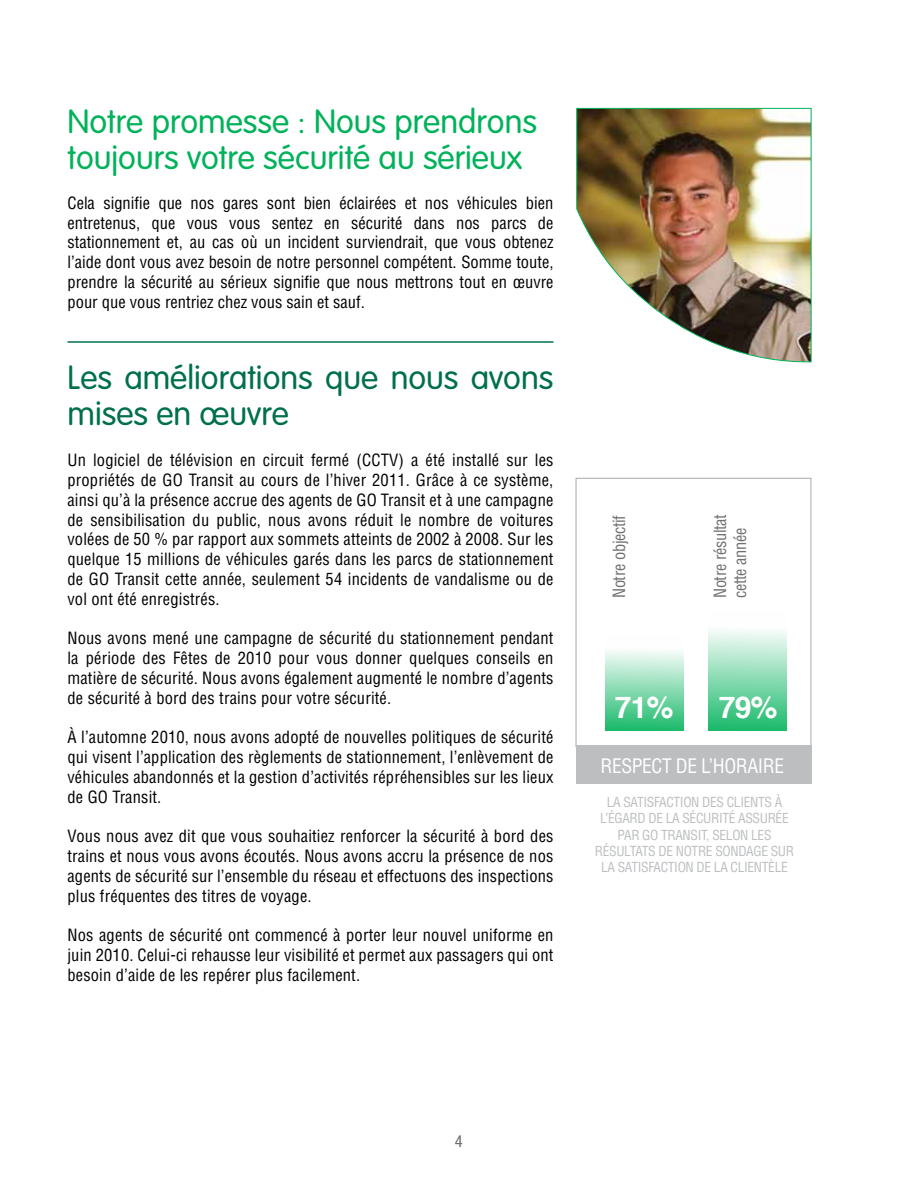
<style>
.page{position:relative;width:918px;height:1188px;background:#fff}
.page>*{position:absolute;margin:0;border:0;box-sizing:border-box;transform-origin:0 0}
.t1{font:300 33px/36px "VAG Rounded Std";color:#00b25a}
.t2{font:300 33px/36px "VAG Rounded Std";color:#00704a}
.t3{font:700 30px "Helvetica";color:#fff}
.t4{font:condensed 19.5px "Helvetica";letter-spacing:-.02em;color:#fff}
.t5{font:condensed 16.5px/19.8px "Helvetica";letter-spacing:.01em;color:#000;text-align:justify}
.t6{font:condensed 16.5px/19.8px "Helvetica";letter-spacing:-.02em;color:#6f7073}
.t7{font:condensed 16.5px "Helvetica Neue";color:#6d6e71}
.t8{font:condensed 13.5px/16.2px "Helvetica";letter-spacing:-.025em;color:#bcbec0;text-align:center}
</style>
<div class="page">
<img style="left:576px;top:108px;width:236px;height:255px">
<hr style="left:68px;top:341px;width:486px;height:2px;background:#00704a">
<div style="left:605px;top:636px;width:79px;height:95px;background:linear-gradient(to bottom,#fff,#1cba6c)"></div>
<div style="left:708px;top:612px;width:79px;height:119px;background:linear-gradient(to bottom,#fff,#1cba6c)"></div>
<div style="left:576px;top:478px;width:235px;height:269px;border:1px solid #a7a9ac"></div>
<div style="left:576px;top:746px;width:236px;height:38px;background:#bcbec0"></div>
<h1 class="t1" style="left:68px;top:105px;width:471px">Notre promesse : Nous prendrons toujours votre sécurité au sérieux</h1>
<p class="t5" style="left:68px;top:193px;width:488px">Cela signifie que nos gares sont bien éclairées et nos véhicules bien entretenus, que vous vous sentez en sécurité dans nos parcs de stationnement et, au cas où un incident surviendrait, que vous obtenez l’aide dont vous avez besoin de notre personnel compétent. Somme toute, prendre la sécurité au sérieux signifie que nous mettrons tout en œuvre pour que vous rentriez chez vous sain et sauf.</p>
<h1 class="t2" style="left:68px;top:360px;width:487px">Les améliorations que nous avons mises en œuvre</h1>
<p class="t5" style="left:68px;top:450px;width:488px">Un logiciel de télévision en circuit fermé (CCTV) a été installé sur les propriétés de GO Transit au cours de l’hiver 2011. Grâce à ce système, ainsi qu’à la présence accrue des agents de GO Transit et à une campagne de sensibilisation du public, nous avons réduit le nombre de voitures volées de 50 % par rapport aux sommets atteints de 2002 à 2008. Sur les quelque 15 millions de véhicules garés dans les parcs de stationnement de GO Transit cette année, seulement 54 incidents de vandalisme ou de vol ont été enregistrés.</p>
<p class="t5" style="left:68px;top:628px;width:488px">Nous avons mené une campagne de sécurité du stationnement pendant la période des Fêtes de 2010 pour vous donner quelques conseils en matière de sécurité. Nous avons également augmenté le nombre d’agents de sécurité à bord des trains pour votre sécurité.</p>
<p class="t5" style="left:68px;top:727px;width:488px">À l’automne 2010, nous avons adopté de nouvelles politiques de sécurité qui visent l’application des règlements de stationnement, l’enlèvement de véhicules abandonnés et la gestion d’activités répréhensibles sur les lieux de GO Transit.</p>
<p class="t5" style="left:68px;top:826px;width:488px">Vous nous avez dit que vous souhaitiez renforcer la sécurité à bord des trains et nous vous avons écoutés. Nous avons accru la présence de nos agents de sécurité sur l’ensemble du réseau et effectuons des inspections plus fréquentes des titres de voyage.</p>
<p class="t5" style="left:68px;top:925px;width:488px">Nos agents de sécurité ont commencé à porter leur nouvel uniforme en juin 2010. Celui-ci rehausse leur visibilité et permet aux passagers qui ont besoin d’aide de les repérer plus facilement.</p>
<p class="t6" style="left:609px;top:598px;width:85px;rotate:-90deg">Notre objectif</p>
<p class="t6" style="left:710px;top:598px;width:86px;rotate:-90deg">Notre résultat cette année</p>
<h2 class="t3" style="left:615px;top:684px;width:60px">71%</h2>
<h2 class="t3" style="left:719px;top:684px;width:60px">79%</h2>
<p class="t4" style="left:601px;top:753px;width:185px">RESPECT DE L’HORAIRE</p>
<p class="t8" style="left:595px;top:794px;width:201px">LA SATISFACTION DES CLIENTS À<br>L’ÉGARD DE LA SÉCURITÉ ASSURÉE<br>PAR GO TRANSIT, SELON LES<br>RÉSULTATS DE NOTRE SONDAGE SUR<br>LA SATISFACTION DE LA CLIENTÈLE</p>
<p class="t7" style="left:455px;top:1132px;width:9px">4</p>
</div>
